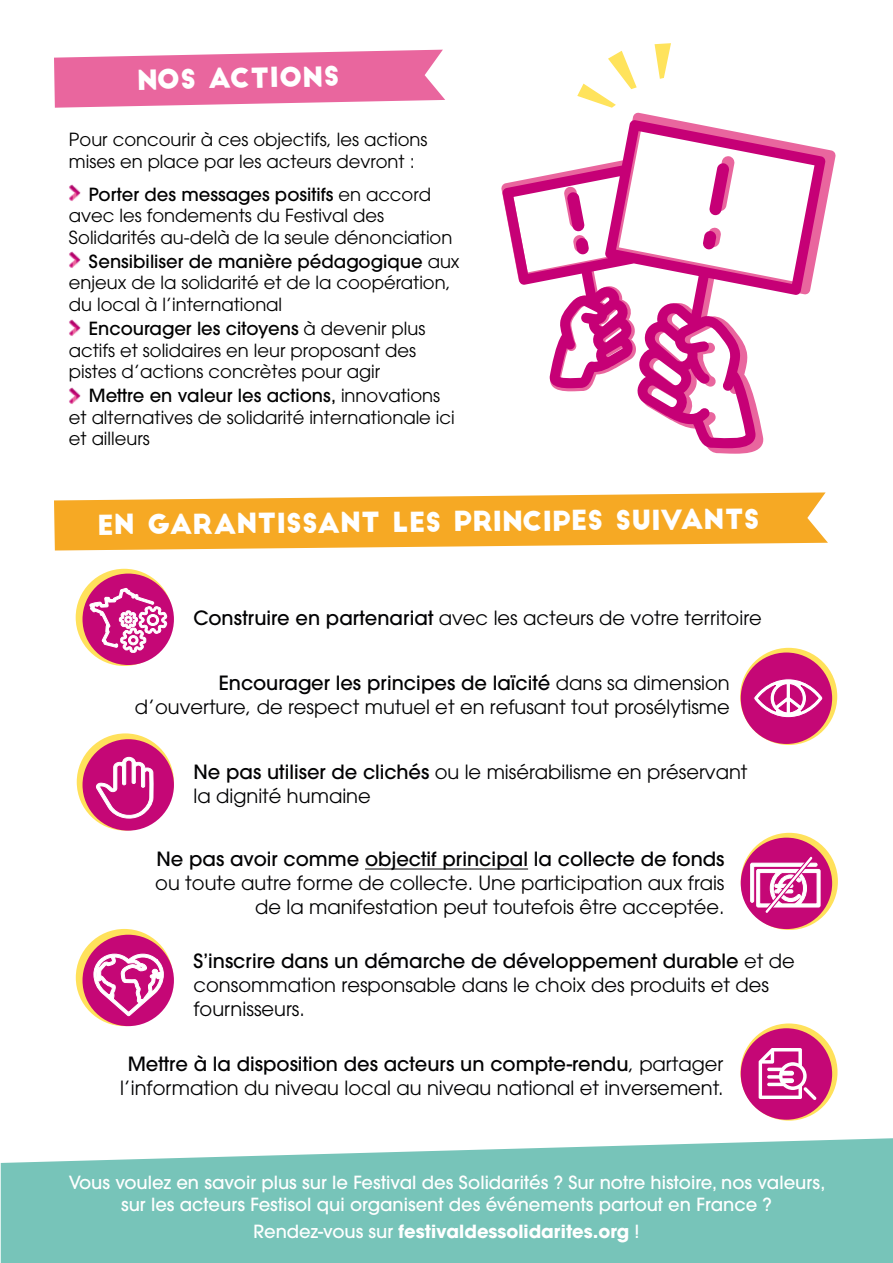
<style>
.page{position:relative;width:893px;height:1263px;background:#fff}
.page>*{position:absolute;margin:0;border:0;box-sizing:border-box;transform-origin:0 0}
.t1{font:27px "Big John";color:#fff}
.t2{font:19.5px/24px "ITC Avant Garde Pro";color:#020203;text-align:right}
.t3{font:500 19.5px "ITC Avant Garde Pro";color:#020203}
.t4{font:18px/21.6px "ITC Avant Garde Pro";color:#000}
.t5{font:500 18px/21.6px "ITC Avant Garde Pro";color:#fff;text-align:center}
.t6{font:700 18px "ITC Avant Garde Pro";color:#fff}
.s1{font-weight:500}
</style>
<div class="page">
<svg style="left:77px;top:733px;width:97px;height:98px"></svg>
<div style="left:83px;top:739px;width:91px;height:92px;background:#c50776;border-radius:50%"></div>
<img style="left:69px;top:184px;width:11px;height:17px">
<img style="left:69px;top:252px;width:11px;height:16px">
<img style="left:69px;top:320px;width:11px;height:16px">
<svg style="left:54px;top:50px;width:391px;height:58px;background:#ec7ead"></svg>
<img style="left:69px;top:388px;width:11px;height:16px">
<svg style="left:501px;top:112px;width:335px;height:342px"></svg>
<svg style="left:502px;top:120px;width:323px;height:328px"></svg>
<svg style="left:709px;top:156px;width:26px;height:59px"></svg>
<svg style="left:702px;top:227px;width:19px;height:22px"></svg>
<svg style="left:564px;top:186px;width:25px;height:68px"></svg>
<svg style="left:577px;top:51px;width:60px;height:57px"></svg>
<svg style="left:655px;top:43px;width:16px;height:36px"></svg>
<svg style="left:54px;top:492px;width:774px;height:58px;background:#f7b544"></svg>
<svg style="left:1px;top:1138px;width:892px;height:125px;background:#84c9c0"></svg>
<svg style="left:76px;top:929px;width:97px;height:97px"></svg>
<div style="left:83px;top:935px;width:91px;height:91px;background:#c50776;border-radius:50%"></div>
<svg style="left:93px;top:954px;width:71px;height:62px"></svg>
<svg style="left:76px;top:569px;width:97px;height:97px"></svg>
<div style="left:83px;top:574px;width:91px;height:91px;background:#c50776;border-radius:50%"></div>
<svg style="left:89px;top:585px;width:79px;height:74px"></svg>
<hr style="left:365px;top:869px;width:163px;height:1px;background:#020203">
<svg style="left:740px;top:1023px;width:97px;height:98px"></svg>
<div style="left:741px;top:1028px;width:91px;height:92px;background:#c50776;border-radius:50%"></div>
<svg style="left:759px;top:1048px;width:57px;height:52px"></svg>
<svg style="left:740px;top:648px;width:97px;height:97px"></svg>
<div style="left:741px;top:652px;width:91px;height:92px;background:#c50776;border-radius:50%"></div>
<svg style="left:754px;top:679px;width:69px;height:39px"></svg>
<svg style="left:741px;top:833px;width:97px;height:97px"></svg>
<div style="left:741px;top:838px;width:91px;height:91px;background:#c50776;border-radius:50%"></div>
<svg style="left:750px;top:856px;width:70px;height:58px"></svg>
<svg style="left:96px;top:757px;width:57px;height:61px"></svg>
<h1 class="t1" style="left:137px;top:68px;width:204px;rotate:-1deg">NOS actions</h1>
<p class="t4" style="left:69px;top:128px;width:360px">Pour concourir à ces objectifs, les actions mises en place par les acteurs devront :</p>
<p class="t4" style="left:69px;top:183px;width:385px;text-indent:20px"><span class="s1">Porter des messages positifs</span> en accord avec les fondements du Festival des<br>Solidarités au-delà de la seule dénonciation</p>
<p class="t4" style="left:69px;top:250px;width:392px;text-indent:20px"><span class="s1">Sensibiliser de manière pédagogique</span> aux enjeux de la solidarité et de la coopération, du local à l’international</p>
<p class="t4" style="left:69px;top:317px;width:358px;text-indent:20px"><span class="s1">Encourager les citoyens</span> à devenir plus actifs et solidaires en leur proposant des pistes d’actions concrètes pour agir</p>
<p class="t4" style="left:69px;top:384px;width:387px;text-indent:20px"><span class="s1">Mettre en valeur les actions,</span> innovations et alternatives de solidarité internationale ici et ailleurs</p>
<h1 class="t1" style="left:97px;top:515px;width:664px;rotate:-1deg">En garantissant les principes suivants</h1>
<p class="t2" style="left:193px;top:605px;width:570px"><span class="s1">Construire en partenariat</span> avec les acteurs de votre territoire</p>
<p class="t2" style="left:135px;top:670px;width:596px"><span class="s1">Encourager les principes de laïcité</span> dans sa dimension d’ouverture, de respect mutuel et en refusant tout prosélytisme</p>
<p class="t2" style="left:193px;top:759px;width:556px;text-align:left"><span class="s1">Ne pas utiliser de clichés</span> ou le misérabilisme en préservant la dignité humaine</p>
<p class="t3" style="left:156px;top:847px;width:570px">Ne pas avoir comme objectif principal la collecte de fonds</p>
<p class="t2" style="left:155px;top:871px;width:571px">ou toute autre forme de collecte. Une participation aux frais de la manifestation peut toutefois être acceptée.</p>
<p class="t2" style="left:193px;top:948px;width:603px;text-align:left"><span class="s1">S’inscrire dans un démarche de développement durable</span> et de consommation responsable dans le choix des produits et des fournisseurs.</p>
<p class="t2" style="left:120px;top:1052px;width:605px;text-align:center"><span class="s1">Mettre à la disposition des acteurs un compte-rendu</span>, partager l’information du niveau local au niveau national et inversement.</p>
<p class="t5" style="left:69px;top:1172px;width:758px">Vous voulez en savoir plus sur le Festival des Solidarités ? Sur notre histoire, nos valeurs, sur les acteurs Festisol qui organisent des événements partout en France ?</p>
<p class="t6" style="left:253px;top:1219px;width:388px"><span class="s1">Rendez-vous sur</span> festivaldessolidarites.org <span class="s1">!</span></p>
</div>
